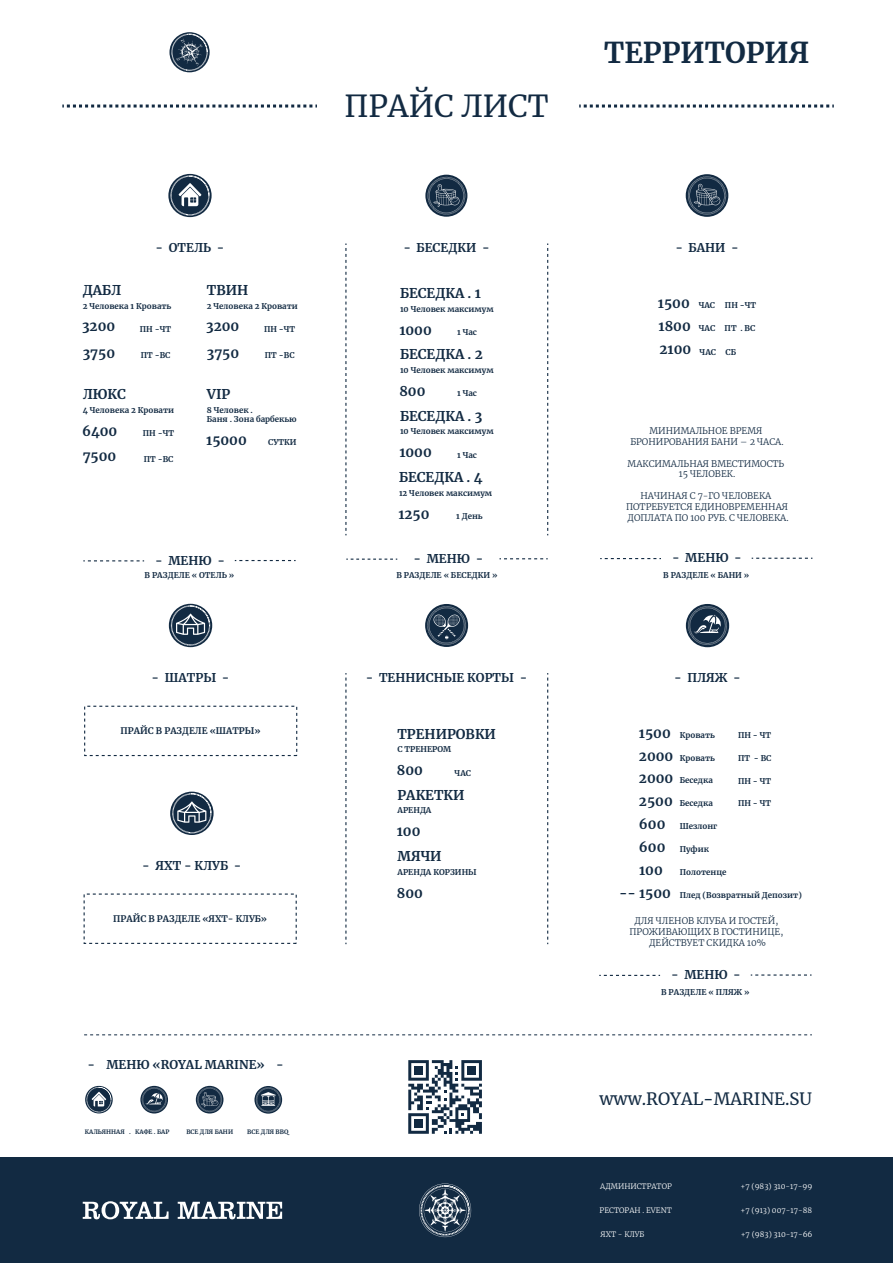
<style>
.page{position:relative;width:893px;height:1263px;background:#fff}
.page>*{position:absolute;margin:0;border:0;box-sizing:border-box;transform-origin:0 0}
.t1{font:30px "Merriweather";color:#122a42}
.t2{font:700 28.5px "Merriweather";color:#122a42}
.t3{font:16.8px "Merriweather";color:#122a42}
.t4{font:700 13.35px/23px "Merriweather";color:#122a42}
.t5{font:700 12px "Merriweather";color:#122a42}
.t6{font:300 9px/10.8px "Merriweather";color:#122a42;text-align:center}
.t7{font:700 9px "Merriweather";color:#122a42}
.t8{font:700 7.95px/9.4px "Merriweather";color:#122a42}
.t9{font:300 7.5px "Merriweather";color:#fff}
.t10{font:700 6px "Merriweather";color:#122a42}
.s1{font-size:7.95px}
.s2{font-size:13.35px}
</style>
<div class="page">
<div style="left:0;top:1158px;width:893px;height:105px;background:#122a42"></div>
<svg style="left:419px;top:1183px;width:52px;height:54px"></svg>
<svg style="left:83px;top:1201px;width:199px;height:18px"></svg>
<svg style="left:62px;top:105px;width:255px;height:3px"></svg>
<svg style="left:579px;top:105px;width:255px;height:3px"></svg>
<svg style="left:84px;top:1034px;width:728px;height:1px"></svg>
<svg style="left:168px;top:174px;width:44px;height:43px"></svg>
<svg style="left:170px;top:175px;width:40px;height:41px"></svg>
<svg style="left:686px;top:174px;width:42px;height:43px"></svg>
<svg style="left:688px;top:176px;width:38px;height:39px"></svg>
<svg style="left:345px;top:243px;width:1px;height:292px"></svg>
<svg style="left:83px;top:560px;width:61px;height:1px"></svg>
<svg style="left:235px;top:560px;width:61px;height:1px"></svg>
<svg style="left:600px;top:558px;width:61px;height:1px"></svg>
<svg style="left:752px;top:558px;width:60px;height:1px"></svg>
<svg style="left:599px;top:975px;width:61px;height:1px"></svg>
<svg style="left:751px;top:974px;width:60px;height:1px"></svg>
<svg style="left:346px;top:559px;width:51px;height:1px"></svg>
<svg style="left:499px;top:558px;width:49px;height:1px"></svg>
<svg style="left:547px;top:243px;width:1px;height:292px"></svg>
<svg style="left:547px;top:673px;width:1px;height:271px"></svg>
<svg style="left:345px;top:673px;width:1px;height:271px"></svg>
<div style="left:686px;top:604px;width:43px;height:43px;background:#122a42;border-radius:50%"></div>
<svg style="left:688px;top:606px;width:39px;height:39px"></svg>
<svg style="left:425px;top:175px;width:42px;height:42px"></svg>
<svg style="left:428px;top:177px;width:37px;height:37px"></svg>
<svg style="left:85px;top:1086px;width:28px;height:27px"></svg>
<svg style="left:86px;top:1087px;width:25px;height:25px"></svg>
<svg style="left:140px;top:1086px;width:28px;height:27px"></svg>
<svg style="left:142px;top:1087px;width:25px;height:25px"></svg>
<svg style="left:196px;top:1086px;width:27px;height:27px"></svg>
<svg style="left:197px;top:1087px;width:25px;height:25px"></svg>
<svg style="left:254px;top:1086px;width:28px;height:27px"></svg>
<svg style="left:256px;top:1087px;width:25px;height:25px"></svg>
<div style="left:425px;top:604px;width:43px;height:43px;background:#122a42;border-radius:50%"></div>
<svg style="left:427px;top:606px;width:39px;height:39px"></svg>
<svg style="left:169px;top:604px;width:43px;height:43px"></svg>
<svg style="left:171px;top:605px;width:39px;height:40px"></svg>
<div style="left:84px;top:706px;width:213px;height:50px;border:1px dashed #122a42"></div>
<svg style="left:170px;top:792px;width:44px;height:43px"></svg>
<svg style="left:172px;top:793px;width:39px;height:40px;background:#5a6b7b"></svg>
<svg style="left:408px;top:1060px;width:74px;height:74px"></svg>
<div style="left:467px;top:1066px;width:9px;height:9px;background:#122a42"></div>
<div style="left:414px;top:1119px;width:9px;height:9px;background:#122a42"></div>
<div style="left:414px;top:1066px;width:9px;height:9px;background:#122a42"></div>
<svg style="left:169px;top:32px;width:41px;height:40px"></svg>
<svg style="left:171px;top:34px;width:37px;height:37px"></svg>
<h1 class="t1" style="left:345px;top:86px;width:205px">ПРАЙС ЛИСТ</h1>
<h3 class="t5" style="left:156px;top:240px;width:70px">- ОТЕЛЬ -</h3>
<h3 class="t5" style="left:403px;top:240px;width:88px">- БЕСЕДКИ -</h3>
<h3 class="t4" style="left:83px;top:278px;width:40px">ДАБЛ</h3>
<h3 class="t4" style="left:207px;top:278px;width:43px">ТВИН</h3>
<p class="t8" style="left:83px;top:301px;width:90px">2 Человека 1 Кровать</p>
<p class="t8" style="left:207px;top:301px;width:93px">2 Человека 2 Кровати</p>
<h3 class="t4" style="left:82px;top:315px;width:35px">3200</h3>
<h3 class="t4" style="left:83px;top:341px;width:34px">3750</h3>
<p class="t8" style="left:140px;top:324px;width:33px">ПН -ЧТ</p>
<p class="t8" style="left:141px;top:350px;width:31px">ПТ -ВС</p>
<h3 class="t4" style="left:206px;top:315px;width:35px">3200</h3>
<h3 class="t4" style="left:207px;top:341px;width:34px">3750</h3>
<p class="t8" style="left:264px;top:324px;width:33px">ПН -ЧТ</p>
<p class="t8" style="left:265px;top:350px;width:31px">ПТ -ВС</p>
<h3 class="t4" style="left:83px;top:382px;width:45px">ЛЮКС</h3>
<h3 class="t4" style="left:207px;top:383px;width:25px">VIP</h3>
<h3 class="t4" style="left:400px;top:282px;width:82px">БЕСЕДКА . 1</h3>
<p class="t8" style="left:457px;top:327px;width:21px">1 Час</p>
<p class="t8" style="left:400px;top:304px;width:95px">10 Человек максимум</p>
<h3 class="t4" style="left:399px;top:318px;width:34px">1000</h3>
<h3 class="t4" style="left:400px;top:343px;width:84px">БЕСЕДКА . 2</h3>
<p class="t8" style="left:457px;top:388px;width:21px">1 Час</p>
<p class="t8" style="left:400px;top:365px;width:95px">10 Человек максимум</p>
<h3 class="t4" style="left:399px;top:379px;width:28px">800</h3>
<p class="t8" style="left:83px;top:405px;width:93px">4 Человека 2 Кровати</p>
<h3 class="t4" style="left:82px;top:419px;width:37px">6400</h3>
<h3 class="t4" style="left:83px;top:445px;width:35px">7500</h3>
<p class="t8" style="left:143px;top:428px;width:33px">ПН -ЧТ</p>
<p class="t8" style="left:144px;top:454px;width:31px">ПТ -ВС</p>
<p class="t8" style="left:207px;top:405px;width:91px">8 Человек .<br>Баня . Зона барбекью</p>
<h3 class="t4" style="left:206px;top:428px;width:42px">15000</h3>
<p class="t8" style="left:268px;top:437px;width:30px">СУТКИ</p>
<h3 class="t4" style="left:400px;top:404px;width:84px">БЕСЕДКА . 3</h3>
<p class="t8" style="left:457px;top:450px;width:21px">1 Час</p>
<p class="t8" style="left:400px;top:427px;width:95px">10 Человек максимум</p>
<h3 class="t4" style="left:399px;top:441px;width:34px">1000</h3>
<h3 class="t4" style="left:399px;top:465px;width:85px">БЕСЕДКА . 4</h3>
<p class="t8" style="left:456px;top:511px;width:28px">1 День</p>
<p class="t8" style="left:399px;top:488px;width:95px">12 Человек максимум</p>
<h3 class="t4" style="left:398px;top:502px;width:33px">1250</h3>
<h3 class="t5" style="left:155px;top:552px;width:71px">- МЕНЮ -</h3>
<h3 class="t5" style="left:413px;top:550px;width:71px">- МЕНЮ -</h3>
<p class="t8" style="left:145px;top:571px;width:91px">В РАЗДЕЛЕ « ОТЕЛЬ »</p>
<p class="t8" style="left:396px;top:571px;width:103px">В РАЗДЕЛЕ « БЕСЕДКИ »</p>
<h3 class="t5" style="left:152px;top:670px;width:80px">- ШАТРЫ -</h3>
<h3 class="t5" style="left:366px;top:670px;width:163px">- ТЕННИСНЫЕ КОРТЫ -</h3>
<p class="t7" style="left:121px;top:724px;width:142px">ПРАЙС В РАЗДЕЛЕ «ШАТРЫ»</p>
<h3 class="t5" style="left:142px;top:857px;width:101px">- ЯХТ - КЛУБ -</h3>
<p class="t7" style="left:113px;top:912px;width:155px">ПРАЙС В РАЗДЕЛЕ «ЯХТ- КЛУБ»</p>
<h3 class="t5" style="left:87px;top:1056px;width:198px">- МЕНЮ «ROYAL MARINE» -</h3>
<p class="t10" style="left:85px;top:1128px;width:86px">КАЛЬЯННАЯ . КАФЕ . БАР</p>
<p class="t10" style="left:186px;top:1128px;width:48px">ВСЕ ДЛЯ БАНИ</p>
<p class="t10" style="left:247px;top:1128px;width:43px">ВСЕ ДЛЯ BBQ</p>
<h3 class="t4" style="left:397px;top:722px;width:100px">ТРЕНИРОВКИ</h3>
<p class="t8" style="left:455px;top:768px;width:18px">ЧАС</p>
<p class="t8" style="left:397px;top:744px;width:55px">С ТРЕНЕРОМ</p>
<h3 class="t4" style="left:397px;top:759px;width:28px">800</h3>
<h3 class="t4" style="left:397px;top:783px;width:69px">РАКЕТКИ</h3>
<p class="t8" style="left:397px;top:805px;width:36px">АРЕНДА</p>
<h3 class="t4" style="left:397px;top:819px;width:25px">100</h3>
<h3 class="t4" style="left:397px;top:844px;width:46px">МЯЧИ</h3>
<p class="t8" style="left:397px;top:867px;width:81px">АРЕНДА КОРЗИНЫ</p>
<h3 class="t4" style="left:397px;top:881px;width:28px">800</h3>
<h2 class="t2" style="left:604px;top:33px;width:207px">ТЕРРИТОРИЯ</h2>
<h3 class="t5" style="left:675px;top:240px;width:65px">- БАНИ -</h3>
<h3 class="t4" style="left:658px;top:292px;width:59px">1500<br>1800 <span class="s1">ЧАС</span></h3>
<p class="t8" style="left:725px;top:300px;width:33px">ПН -ЧТ</p>
<h3 class="t4" style="left:659px;top:338px;width:58px">2100 <span class="s1">ЧАС</span></h3>
<p class="t8" style="left:699px;top:300px;width:18px">ЧАС</p>
<p class="t8" style="left:725px;top:324px;width:32px">ПТ . ВС</p>
<p class="t8" style="left:726px;top:347px;width:12px">СБ</p>
<p class="t6" style="left:630px;top:425px;width:155px">МИНИМАЛЬНОЕ ВРЕМЯ<br>БРОНИРОВАНИЯ БАНИ – 2 ЧАСА.</p>
<p class="t6" style="left:628px;top:458px;width:158px">МАКСИМАЛЬНАЯ ВМЕСТИМОСТЬ<br>15 ЧЕЛОВЕК.</p>
<p class="t6" style="left:626px;top:490px;width:164px">НАЧИНАЯ С 7-ГО ЧЕЛОВЕКА<br>ПОТРЕБУЕТСЯ ЕДИНОВРЕМЕННАЯ<br>ДОПЛАТА ПО 100 РУБ. С ЧЕЛОВЕКА.</p>
<h3 class="t5" style="left:672px;top:550px;width:71px">- МЕНЮ -</h3>
<p class="t8" style="left:663px;top:571px;width:88px">В РАЗДЕЛЕ « БАНИ »</p>
<h3 class="t5" style="left:674px;top:670px;width:68px">- ПЛЯЖ -</h3>
<h3 class="t4" style="left:639px;top:721px;width:33px">1500</h3>
<p class="t8" style="left:639px;top:753px;width:78px"><span class="s2">2000</span> Кровать</p>
<p class="t8" style="left:680px;top:730px;width:37px">Кровать</p>
<p class="t8" style="left:738px;top:730px;width:35px">ПН - ЧТ</p>
<p class="t8" style="left:738px;top:753px;width:35px">ПТ - ВС</p>
<p class="t8" style="left:639px;top:776px;width:75px"><span class="s2">2000</span> Беседка</p>
<p class="t8" style="left:738px;top:776px;width:35px">ПН - ЧТ</p>
<p class="t8" style="left:639px;top:798px;width:75px"><span class="s2">2500</span> Беседка</p>
<p class="t8" style="left:738px;top:798px;width:35px">ПН - ЧТ</p>
<p class="t8" style="left:639px;top:821px;width:80px"><span class="s2">600</span> Шезлонг</p>
<p class="t8" style="left:639px;top:844px;width:72px"><span class="s2">600</span> Пуфик</p>
<h3 class="t4" style="left:639px;top:858px;width:25px">100</h3>
<p class="t8" style="left:680px;top:867px;width:48px">Полотенце</p>
<p class="t8" style="left:619px;top:890px;width:184px"><span class="s2">-- 1500</span> Плед (Возвратный Депозит)</p>
<p class="t6" style="left:629px;top:915px;width:155px">ДЛЯ ЧЛЕНОВ КЛУБА И ГОСТЕЙ,<br>ПРОЖИВАЮЩИХ В ГОСТИНИЦЕ,<br>ДЕЙСТВУЕТ СКИДКА 10%</p>
<h3 class="t5" style="left:671px;top:966px;width:71px">- МЕНЮ -</h3>
<p class="t8" style="left:661px;top:987px;width:90px">В РАЗДЕЛЕ « ПЛЯЖ »</p>
<h3 class="t3" style="left:600px;top:1087px;width:214px">www.ROYAL-MARINE.SU</h3>
<p class="t9" style="left:600px;top:1181px;width:73px">АДМИНИСТРАТОР</p>
<p class="t9" style="left:600px;top:1205px;width:74px">РЕСТОРАН . EVENT</p>
<p class="t9" style="left:601px;top:1229px;width:45px">ЯХТ - КЛУБ</p>
<p class="t9" style="left:740px;top:1181px;width:73px">+7 (983) 310-17-99</p>
<p class="t9" style="left:740px;top:1205px;width:73px">+7 (913) 007-17-88</p>
<p class="t9" style="left:741px;top:1229px;width:73px">+7 (983) 310-17-66</p>
</div>
